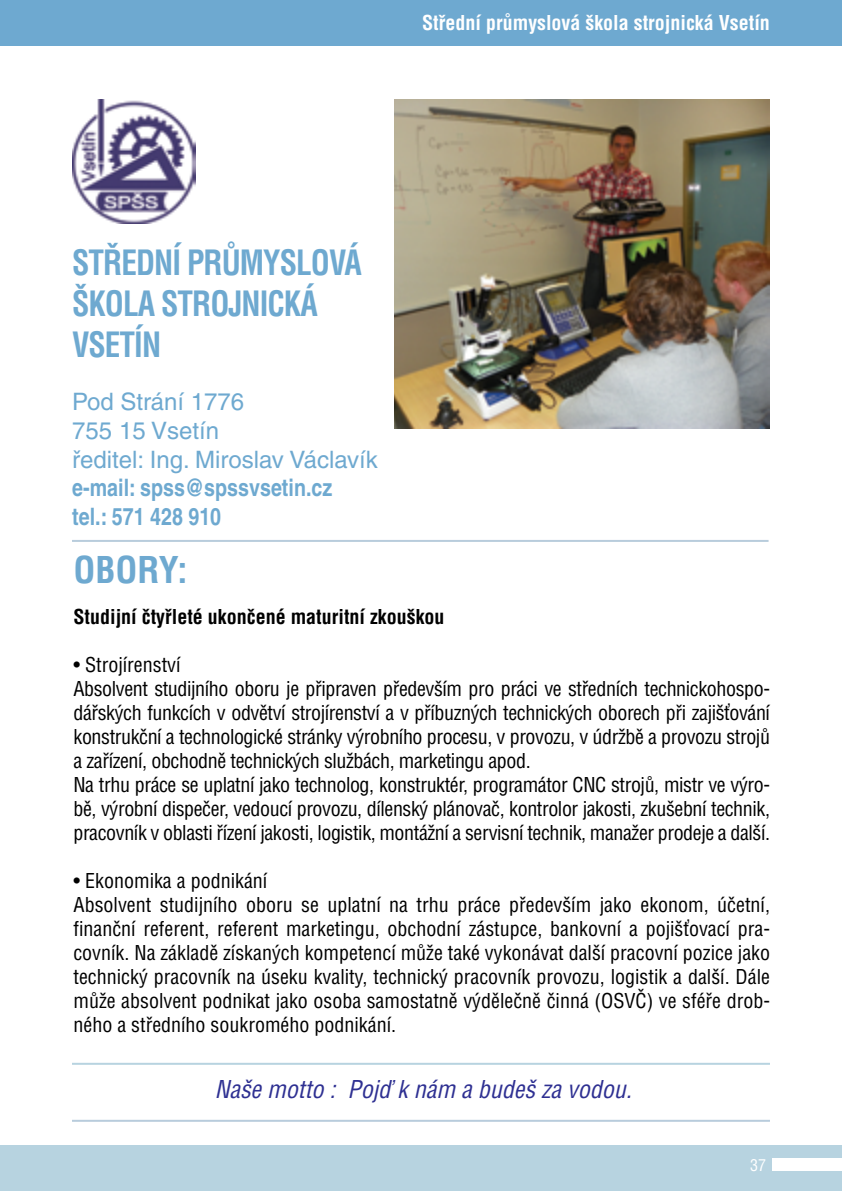
<style>
.page{position:relative;width:842px;height:1191px;background:#fff}
.page>*{position:absolute;margin:0;border:0;box-sizing:border-box;transform-origin:0 0}
.t1{font:700 condensed 36px "Helvetica CE";color:#6ea9d0}
.t2{font:700 condensed 34px/40.8px "Helvetica CE";letter-spacing:-.03em;color:#6ea9d0;scale:.92 1}
.t3{font:24px/28.8px "Helvetica CE";color:#6ea9d0}
.t4{font:700 condensed 24px/28.8px "Helvetica CE";color:#6ea9d0}
.t5{font:italic condensed 24px "Helvetica CE";color:#2e3092}
.t6{font:condensed 20px/24px "Helvetica CE";letter-spacing:-.02em;color:#000}
.t7{font:condensed 20px/24px "Helvetica CE";color:#000}
.t8{font:700 condensed 20px "Helvetica CE";color:#000}
.t9{font:700 condensed 20px "Helvetica CE";color:#fff}
.t10{font:condensed 16px "Helvetica CE";color:#fff}
</style>
<div class="page">
<div style="left:0;top:0;width:842px;height:45px;background:#6ea9d0"></div>
<div style="left:0;top:1145px;width:842px;height:46px;background:#b7d3e0"></div>
<hr style="left:72px;top:540px;width:696px;height:2px;background:#b8ccdc">
<hr style="left:72px;top:1062px;width:698px;height:2px;background:#b7d3e0">
<hr style="left:72px;top:1119px;width:698px;height:2px;background:#b8ccdc">
<img style="left:72px;top:99px;width:123px;height:125px">
<img style="left:394px;top:99px;width:376px;height:329px">
<div style="left:773px;top:1158px;width:69px;height:12px;background:#fff"></div>
<p class="t9" style="left:422px;top:10px;width:349px">Střední průmyslová škola strojnická Vsetín</p>
<h2 class="t2" style="left:72px;top:242px;width:316px">STŘEDNÍ PRŮMYSLOVÁ<br>ŠKOLA STROJNICKÁ<br>VSETÍN</h2>
<p class="t3" style="left:72px;top:387px;width:307px">Pod Strání 1776<br>755 15 Vsetín<br>ředitel: Ing. Miroslav Václavík</p>
<p class="t4" style="left:72px;top:473px;width:261px">e-mail: spss@spssvsetin.cz tel.: 571 428 910</p>
<h1 class="t1" style="left:73px;top:547px;width:116px">OBORY:</h1>
<p class="t8" style="left:73px;top:604px;width:373px">Studijní čtyřleté ukončené maturitní zkouškou</p>
<p class="t6" style="left:73px;top:653px;width:698px">• Strojírenství<br>Absolvent studijního oboru je připraven především pro práci ve středních technickohospo&shy;dářských funkcích v odvětví strojírenství a v příbuzných technických oborech při zajišťování konstrukční a technologické stránky výrobního procesu, v provozu, v údržbě a provozu strojů a zařízení, obchodně technických službách, marketingu apod.<br>Na trhu práce se uplatní jako technolog, konstruktér, programátor CNC strojů, mistr ve výro&shy;bě, výrobní dispečer, vedoucí provozu, dílenský plánovač, kontrolor jakosti, zkušební technik, pracovník v oblasti řízení jakosti, logistik, montážní a servisní technik, manažer prodeje a další.</p>
<p class="t7" style="left:73px;top:869px;width:698px">• Ekonomika a podnikání<br>Absolvent studijního oboru se uplatní na trhu práce především jako ekonom, účetní, finanční referent, referent marketingu, obchodní zástupce, bankovní a pojišťovací pra&shy;covník. Na základě získaných kompetencí může také vykonávat další pracovní pozice jako technický pracovník na úseku kvality, technický pracovník provozu, logistik a další. Dále může absolvent podnikat jako osoba samostatně výdělečně činná (OSVČ) ve sféře drob&shy;ného a středního soukromého podnikání.</p>
<p class="t5" style="left:215px;top:1073px;width:419px">Naše motto : Pojď k nám a budeš za vodou.</p>
<p class="t10" style="left:750px;top:1154px;width:17px">37</p>
</div>
